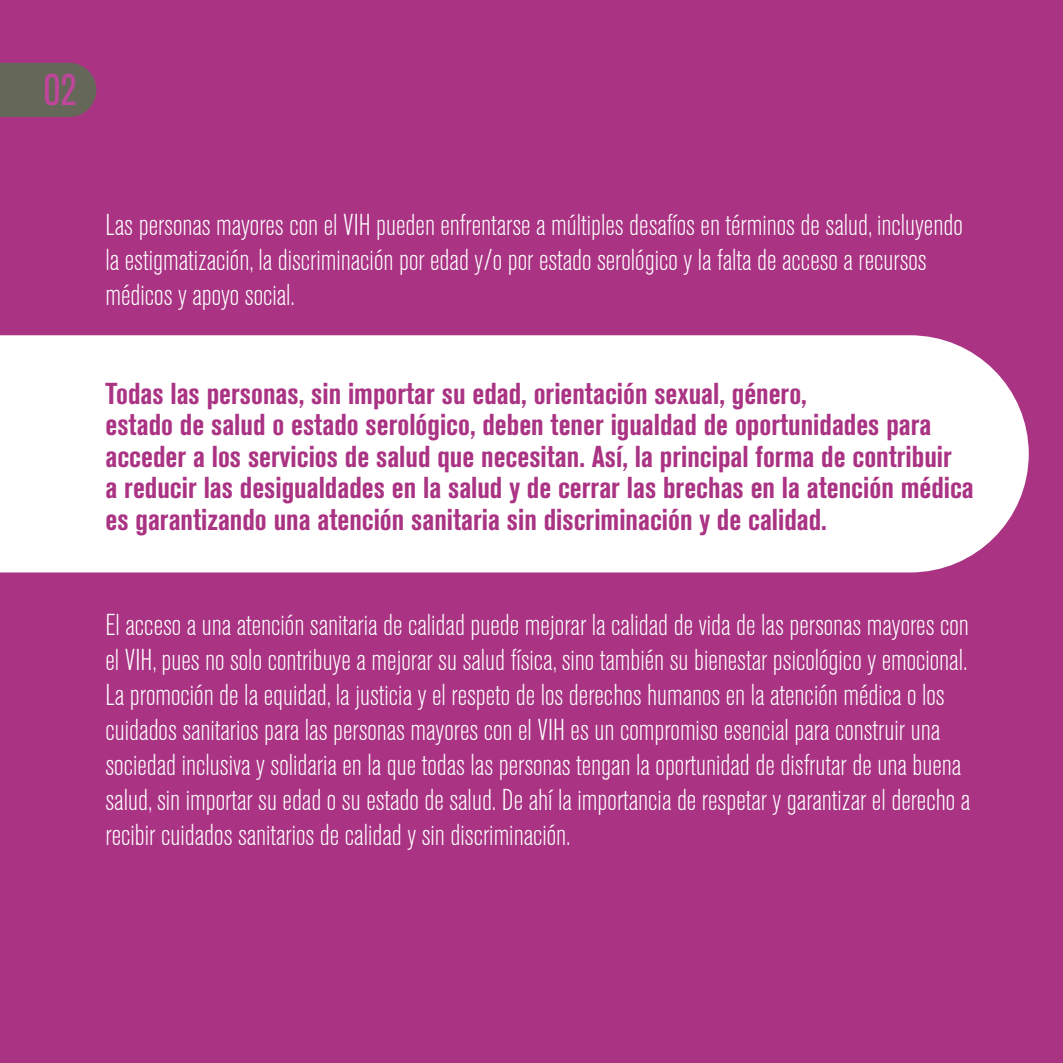
<style>
.page{position:relative;width:1063px;height:1063px;background:#aa3384}
.page>*{position:absolute;margin:0;border:0;box-sizing:border-box;transform-origin:0 0}
.t1{font:condensed 44px "Akzidenz Grotesk BQ";color:#bf469a}
.t2{font:300 condensed 30px/35px "Akzidenz Grotesk BQ";color:#fff}
.t3{font:700 condensed 30px/31.5px "Akzidenz Grotesk BQ";color:#aa3384}
</style>
<div class="page">
<div style="left:0;top:63px;width:96px;height:54px;background:#656759"></div>
<div style="left:0;top:335px;width:1029px;height:237px;background:#fff"></div>
<h1 class="t1" style="left:44px;top:65px;width:34px">02</h1>
<p class="t2" style="left:106px;top:208px;width:859px">Las personas mayores con el VIH pueden enfrentarse a múltiples desafíos en términos de salud, incluyendo la estigmatización, la discriminación por edad y/o por estado serológico y la falta de acceso a recursos médicos y apoyo social.</p>
<p class="t3" style="left:106px;top:377px;width:870px">Todas las personas, sin importar su edad, orientación sexual, género,<br>estado de salud o estado serológico, deben tener igualdad de oportunidades para acceder a los servicios de salud que necesitan. Así, la principal forma de contribuir<br>a reducir las desigualdades en la salud y de cerrar las brechas en la atención médica es garantizando una atención sanitaria sin discriminación y de calidad.</p>
<p class="t2" style="left:106px;top:608px;width:866px">El acceso a una atención sanitaria de calidad puede mejorar la calidad de vida de las personas mayores con el VIH, pues no solo contribuye a mejorar su salud física, sino también su bienestar psicológico y emocional.<br>La promoción de la equidad, la justicia y el respeto de los derechos humanos en la atención médica o los cuidados sanitarios para las personas mayores con el VIH es un compromiso esencial para construir una sociedad inclusiva y solidaria en la que todas las personas tengan la oportunidad de disfrutar de una buena salud, sin importar su edad o su estado de salud. De ahí la importancia de respetar y garantizar el derecho a recibir cuidados sanitarios de calidad y sin discriminación.</p>
</div>
